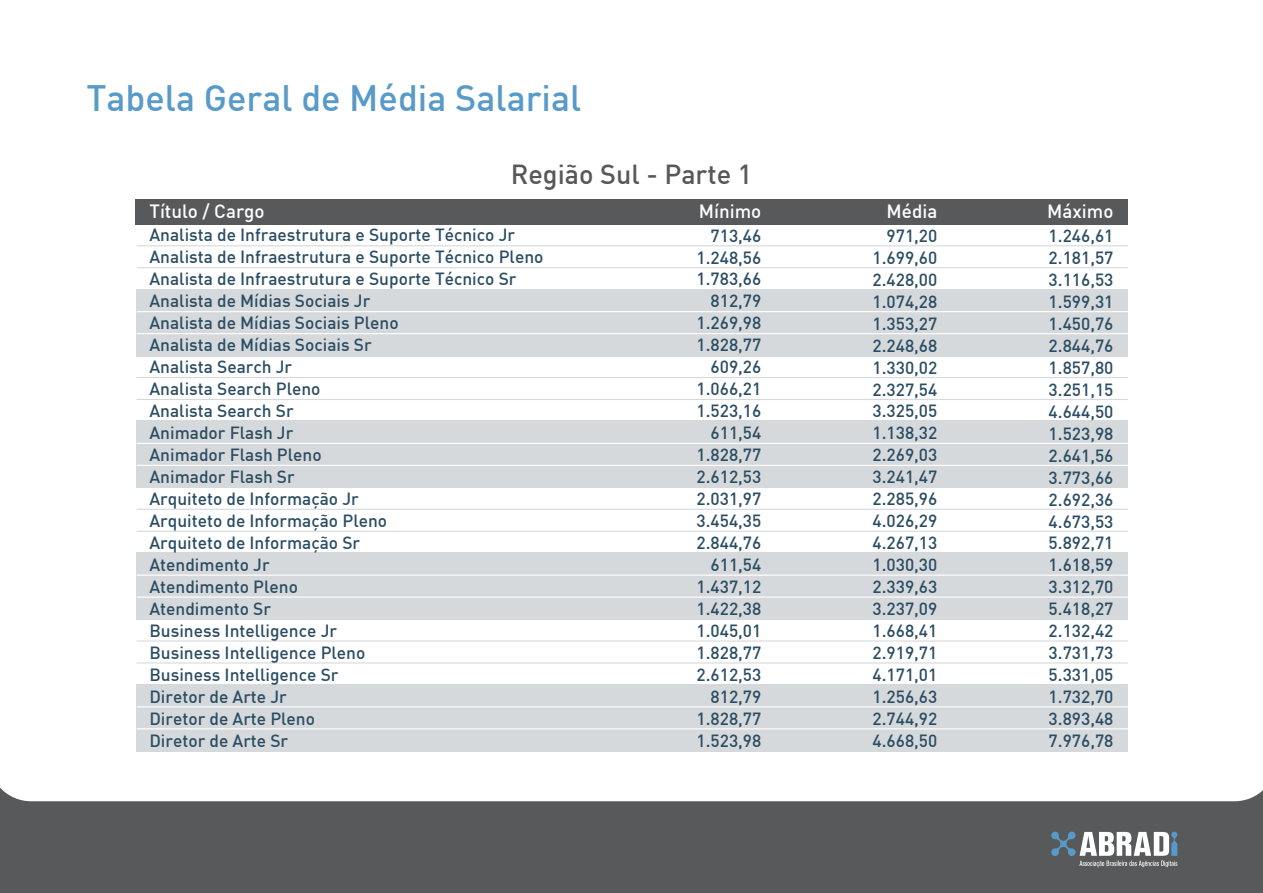
<style>
.page{position:relative;width:1263px;height:893px;background:#fff}
.page>*{position:absolute;margin:0;border:0;box-sizing:border-box;transform-origin:0 0}
.t1{font:500 36px "DIN";color:#589ac8}
.t2{font:500 27px "DIN";color:#58585a}
.t3{font:500 18.75px "DIN";color:#fff}
.t4{font:500 17.25px/21.9px "DIN";color:#2b4d63;text-align:justify}
</style>
<div class="page">
<svg style="left:0;top:788px;width:1263px;height:105px;background:#6d6e70"></svg>
<svg style="left:1051px;top:832px;width:126px;height:35px"></svg>
<div style="left:135px;top:200px;width:993px;height:25px;background:#58595b"></div>
<div style="left:137px;top:289px;width:991px;height:67px;background:#d6d9db"></div>
<div style="left:137px;top:421px;width:991px;height:67px;background:#d6d9db"></div>
<div style="left:137px;top:552px;width:991px;height:68px;background:#d6d9db"></div>
<div style="left:137px;top:684px;width:991px;height:68px;background:#d6d9db"></div>
<hr style="left:137px;top:245px;width:991px;height:1px;background:#d6d9db">
<hr style="left:137px;top:267px;width:991px;height:1px;background:#d6d9db">
<hr style="left:137px;top:377px;width:991px;height:1px;background:#d6d9db">
<hr style="left:137px;top:399px;width:991px;height:1px;background:#d6d9db">
<hr style="left:137px;top:509px;width:991px;height:1px;background:#d6d9db">
<hr style="left:137px;top:531px;width:991px;height:1px;background:#d6d9db">
<hr style="left:137px;top:640px;width:991px;height:2px;background:#d6d9db">
<hr style="left:137px;top:662px;width:991px;height:1px;background:#d6d9db">
<hr style="left:137px;top:706px;width:991px;height:1px;background:#fff">
<hr style="left:137px;top:728px;width:991px;height:1px;background:#fff">
<hr style="left:137px;top:575px;width:991px;height:1px;background:#fff">
<hr style="left:137px;top:596px;width:991px;height:2px;background:#fff">
<hr style="left:137px;top:443px;width:991px;height:1px;background:#fff">
<hr style="left:137px;top:465px;width:991px;height:1px;background:#fff">
<hr style="left:137px;top:311px;width:991px;height:1px;background:#fff">
<hr style="left:137px;top:333px;width:991px;height:1px;background:#fff">
<h1 class="t1" style="left:86px;top:75px;width:496px">Tabela Geral de Média Salarial</h1>
<h2 class="t2" style="left:511px;top:157px;width:243px">Região Sul - Parte 1</h2>
<p class="t3" style="left:149px;top:199px;width:117px">Título / Cargo</p>
<p class="t3" style="left:699px;top:199px;width:64px">Mínimo</p>
<p class="t3" style="left:887px;top:199px;width:52px">Média</p>
<p class="t3" style="left:1047px;top:199px;width:68px">Máximo</p>
<p class="t4" style="left:149px;top:224px;width:395px;text-align:left">Analista de Infraestrutura e Suporte Técnico Jr<br>Analista de Infraestrutura e Suporte Técnico Pleno<br>Analista de Infraestrutura e Suporte Técnico Sr<br>Analista de Mídias Sociais Jr<br>Analista de Mídias Sociais Pleno<br>Analista de Mídias Sociais Sr<br>Analista Search Jr<br>Analista Search Pleno<br>Analista Search Sr<br>Animador Flash Jr<br>Animador Flash Pleno<br>Animador Flash Sr<br>Arquiteto de Informação Jr<br>Arquiteto de Informação Pleno<br>Arquiteto de Informação Sr<br>Atendimento Jr<br>Atendimento Pleno<br>Atendimento Sr<br>Business Intelligence Jr<br>Business Intelligence Pleno<br>Business Intelligence Sr<br>Diretor de Arte Jr<br>Diretor de Arte Pleno<br>Diretor de Arte Sr</p>
<p class="t4" style="left:696px;top:224px;width:66px;text-align:right">713,46<br>1.248,56<br>1.783,66<br>812,79<br>1.269,98<br>1.828,77<br>609,26<br>1.066,21<br>1.523,16<br>611,54<br>1.828,77<br>2.612,53<br>2.031,97<br>3.454,35<br>2.844,76<br>611,54<br>1.437,12<br>1.422,38<br>1.045,01<br>1.828,77<br>2.612,53<br>812,79<br>1.828,77<br>1.523,98</p>
<p class="t4" style="left:872px;top:224px;width:66px;text-indent:14px">971,20<br>1.699,60<br>2.428,00<br>1.074,28<br>1.353,27<br>2.248,68<br>1.330,02<br>2.327,54<br>3.325,05<br>1.138,32<br>2.269,03<br>3.241,47<br>2.285,96<br>4.026,29<br>4.267,13<br>1.030,30<br>2.339,63<br>3.237,09<br>1.668,41<br>2.919,71<br>4.171,01<br>1.256,63<br>2.744,92<br>4.668,50</p>
<p class="t4" style="left:1049px;top:224px;width:66px">1.246,61<br>2.181,57<br>3.116,53<br>1.599,31<br>1.450,76<br>2.844,76<br>1.857,80<br>3.251,15<br>4.644,50<br>1.523,98<br>2.641,56<br>3.773,66<br>2.692,36<br>4.673,53<br>5.892,71<br>1.618,59<br>3.312,70<br>5.418,27<br>2.132,42<br>3.731,73<br>5.331,05<br>1.732,70<br>3.893,48<br>7.976,78</p>
</div>
